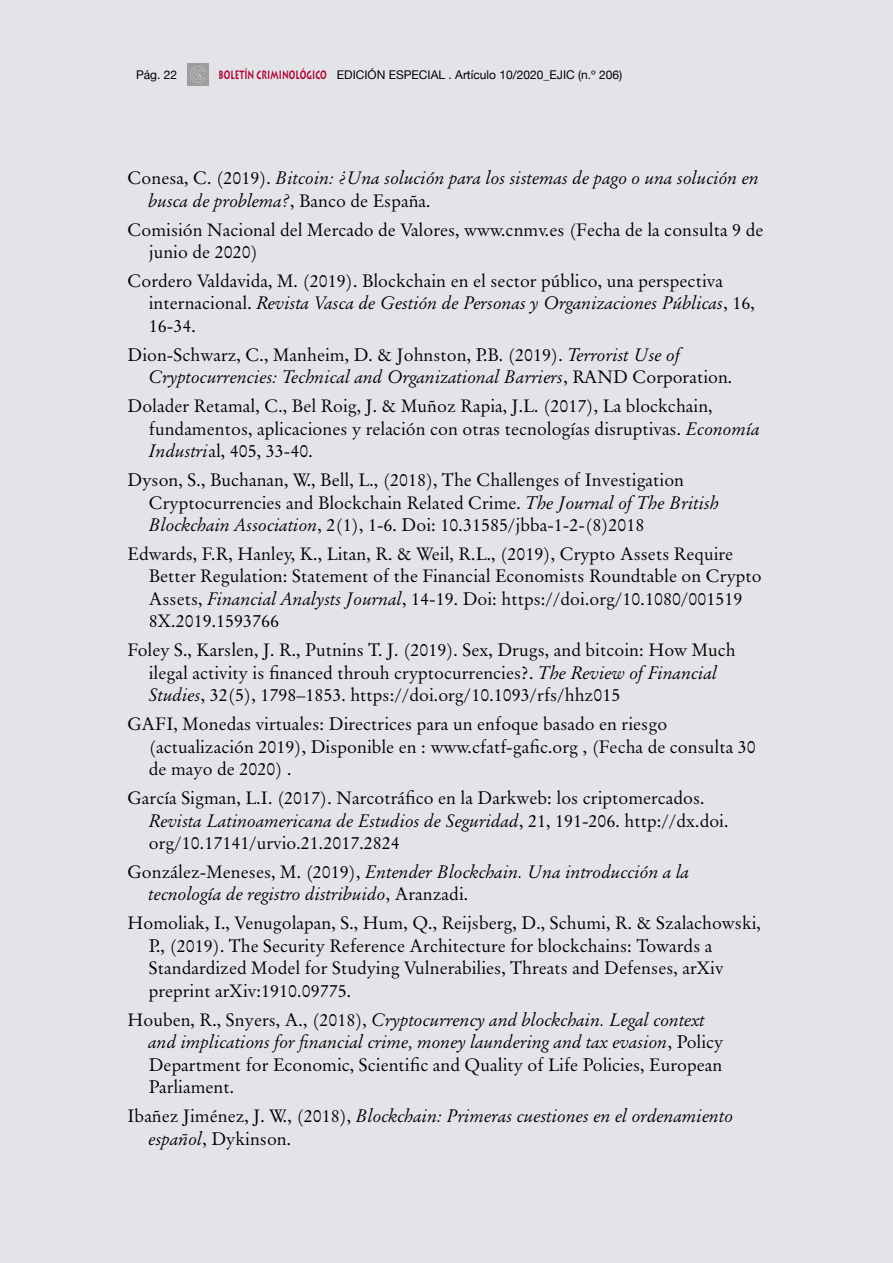
<style>
.page{position:relative;width:893px;height:1263px;background:#e3e4e8}
.page>*{position:absolute;margin:0;border:0;box-sizing:border-box;transform-origin:0 0}
.t1{font:18px/22.5px "Original Garamond BT";color:#000}
.t2{font:italic 18px/22.5px "Original Garamond BT";color:#000}
.t3{font:12px "Helvetica Neue";color:#000}
.s1{font-family:"Lithos";font-weight:700;color:#ac0935}
.s2{font-style:normal}
.s3{font-style:italic}
</style>
<div class="page">
<img style="left:187px;top:64px;width:21px;height:21px">
<p class="t3" style="left:136px;top:68px;width:43px">Pág. 22</p>
<p class="t3" style="left:218px;top:68px;width:405px"><span class="s1">BOLETÍN CRIMINOLÓGICO</span> EDICIÓN ESPECIAL . Artículo 10/2020_EJIC (n.º 206)</p>
<p class="t2" style="left:149px;top:167px;width:612px;text-indent:-21px"><span class="s2">Conesa, C. (2019).</span> Bitcoin: ¿Una solución para los sistemas de pago o una solución en busca de problema?<span class="s2">, Banco de España.</span></p>
<p class="t1" style="left:149px;top:218px;width:616px;text-indent:-21px">Comisión Nacional del Mercado de Valores, www.cnmv.es (Fecha de la consulta 9 de junio de 2020)</p>
<p class="t1" style="left:149px;top:269px;width:608px;text-indent:-21px">Cordero Valdavida, M. (2019). Blockchain en el sector público, una perspectiva internacional. <span class="s3">Revista Vasca de Gestión de Personas y Organizaciones Públicas</span>, 16,<br>16-34.</p>
<p class="t2" style="left:149px;top:343px;width:585px;text-indent:-21px"><span class="s2">Dion-Schwarz, C., Manheim, D. &amp; Johnston, P.B. (2019).</span> Terrorist Use of<br>Cryptocurrencies: Technical and Organizational Barriers<span class="s2">, RAND Corporation.</span></p>
<p class="t1" style="left:149px;top:395px;width:613px;text-indent:-21px">Dolader Retamal, C., Bel Roig, J. &amp; Muñoz Rapia, J.L. (2017), La blockchain, fundamentos, aplicaciones y relación con otras tecnologías disruptivas. <span class="s3">Economía<br>Industri</span>al, 405, 33-40.</p>
<p class="t1" style="left:149px;top:469px;width:572px;text-indent:-21px">Dyson, S., Buchanan, W., Bell, L., (2018), The Challenges of Investigation<br>Cryptocurrencies and Blockchain Related Crime. <span class="s3">The Journal of The British<br>Blockchain Association</span>, 2(1), 1-6. Doi: 10.31585/jbba-1-2-(8)2018</p>
<p class="t1" style="left:149px;top:542px;width:614px;text-indent:-21px">Edwards, F.R, Hanley, K., Litan, R. &amp; Weil, R.L., (2019), Crypto Assets Require Better Regulation: Statement of the Financial Economists Roundtable on Crypto Assets, <span class="s3">Financial Analysts Journal</span>, 14-19. Doi: https://doi.org/10.1080/001519<br>8X.2019.1593766</p>
<p class="t1" style="left:149px;top:639px;width:588px;text-indent:-21px">Foley S., Karslen, J. R., Putnins T. J. (2019). Sex, Drugs, and bitcoin: How Much ilegal activity is financed throuh cryptocurrencies?. <span class="s3">The Review of Financial<br>Studies</span>, 32(5), 1798–1853. https://doi.org/10.1093/rfs/hhz015</p>
<p class="t1" style="left:149px;top:713px;width:608px;text-indent:-21px">GAFI, Monedas virtuales: Directrices para un enfoque basado en riesgo (actualización 2019), Disponible en : www.cfatf-gafic.org , (Fecha de consulta 30 de mayo de 2020) .</p>
<p class="t1" style="left:149px;top:787px;width:581px;text-indent:-21px">García Sigman, L.I. (2017). Narcotráfico en la Darkweb: los criptomercados.<br><span class="s3">Revista Latinoamericana de Estudios de Seguridad</span>, 21, 191-206. http://dx.doi. org/10.17141/urvio.21.2017.2824</p>
<p class="t2" style="left:149px;top:860px;width:542px;text-indent:-21px"><span class="s2">González-Meneses, M. (2019),</span> Entender Blockchain. Una introducción a la tecnología de registro distribuido<span class="s2">, Aranzadi.</span></p>
<p class="t1" style="left:149px;top:912px;width:614px;text-indent:-21px">Homoliak, I., Venugolapan, S., Hum, Q., Reijsberg, D., Schumi, R. &amp; Szalachowski, P., (2019). The Security Reference Architecture for blockchains: Towards a Standardized Model for Studying Vulnerabilies, Threats and Defenses, arXiv preprint arXiv:1910.09775.</p>
<p class="t1" style="left:149px;top:1008px;width:576px;text-indent:-21px">Houben, R., Snyers, A., (2018), <span class="s3">Cryptocurrency and blockchain. Legal context and implications for financial crime, money laundering and tax evasion</span>, Policy Department for Economic, Scientific and Quality of Life Policies, European Parliament.</p>
<p class="t2" style="left:149px;top:1104px;width:586px;text-indent:-21px"><span class="s2">Ibañez Jiménez, J. W., (2018),</span> Blockchain: Primeras cuestiones en el ordenamiento español<span class="s2">, Dykinson.</span></p>
</div>
